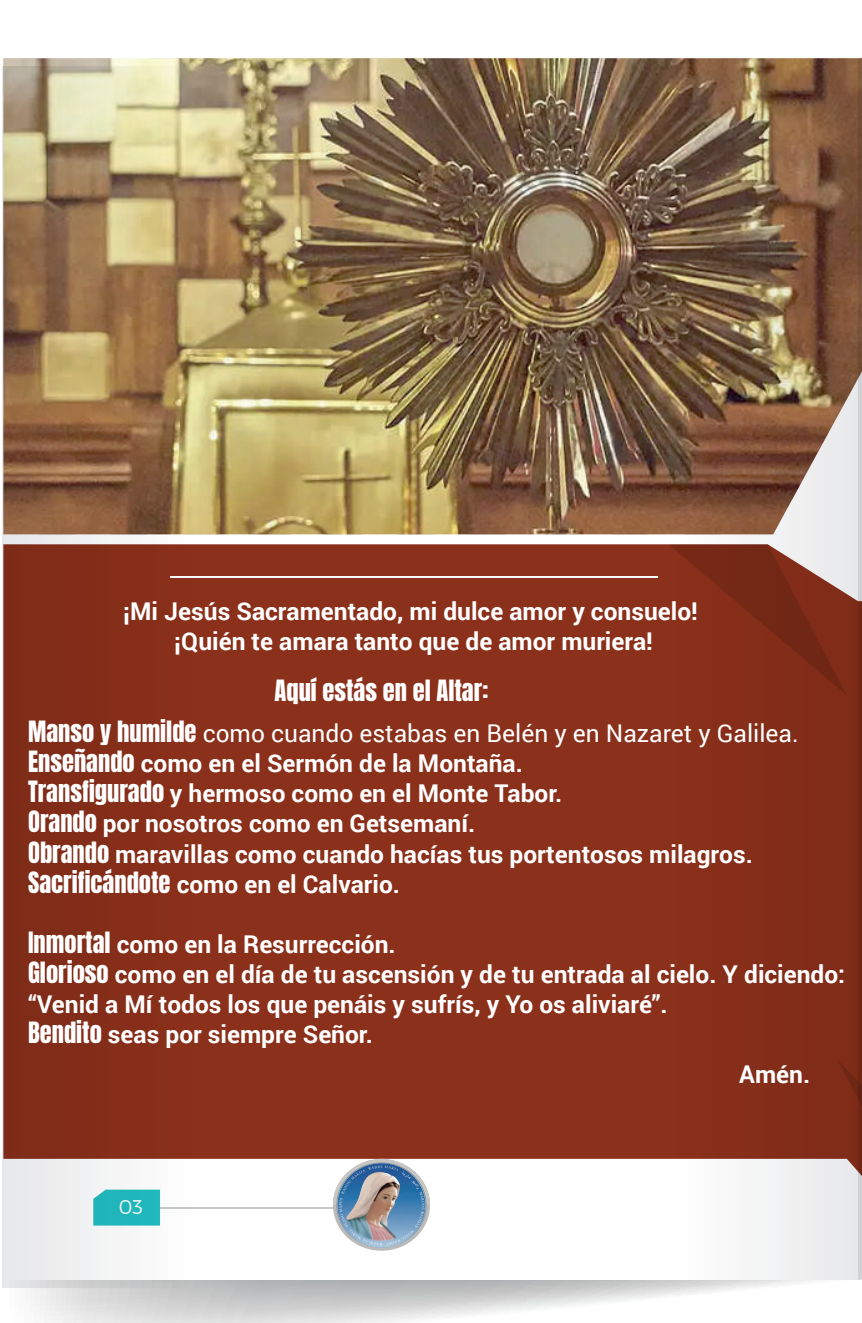
<style>
.page{position:relative;width:862px;height:1323px;background:#fff}
.page>*{position:absolute;margin:0;border:0;box-sizing:border-box;transform-origin:0 0}
.t1{font:700 24.5px/30.1px "Roboto";color:#fff}
.t2{font:24.5px "Anton";color:#fff}
.t3{font:300 19.95px "Montserrat";color:#fff}
.s1{font-family:"Anton";font-weight:400}
.s2{font-weight:400}
</style>
<div class="page">
<img style="left:2px;top:67px;width:857px;height:1221px">
<svg style="left:859px;top:58px;width:2px;height:1002px;background:#86594a"></svg>
<svg style="left:4px;top:1060px;width:857px;height:263px"></svg>
<img style="left:337px;top:1163px;width:88px;height:85px">
<p class="t1" style="left:123px;top:595px;width:575px;text-align:center">¡Mi Jesús Sacramentado, mi dulce amor y consuelo! ¡Quién te amara tanto que de amor muriera!</p>
<p class="t2" style="left:274px;top:678px;width:215px">Aquí estás en el Altar:</p>
<p class="t1" style="left:28px;top:718px;width:771px"><span class="s1">Manso y humilde</span> <span class="s2">como cuando estabas en Belén y en Nazaret y Galilea.<br></span><span class="s1">Enseñando</span> como en el Sermón de la Montaña.<br><span class="s1">Transfigurado</span> y hermoso como en el Monte Tabor.<br><span class="s1">Orando</span> por nosotros como en Getsemaní.<br><span class="s1">Obrando</span> maravillas como cuando hacías tus portentosos milagros.<br><span class="s1">Sacrificándote</span> como en el Calvario.</p>
<p class="t1" style="left:28px;top:928px;width:818px"><span class="s1">Inmortal</span> como en la Resurrección.<br><span class="s1">Glorioso</span> como en el día de tu ascensión y de tu entrada al cielo. Y diciendo: “Venid a Mí todos los que penáis y sufrís, y Yo os aliviaré”.<br><span class="s1">Bendito</span> seas por siempre Señor.</p>
<p class="t3" style="left:119px;top:1194px;width:26px">03</p>
<p class="t1" style="left:738px;top:1058px;width:72px">Amén.</p>
</div>
